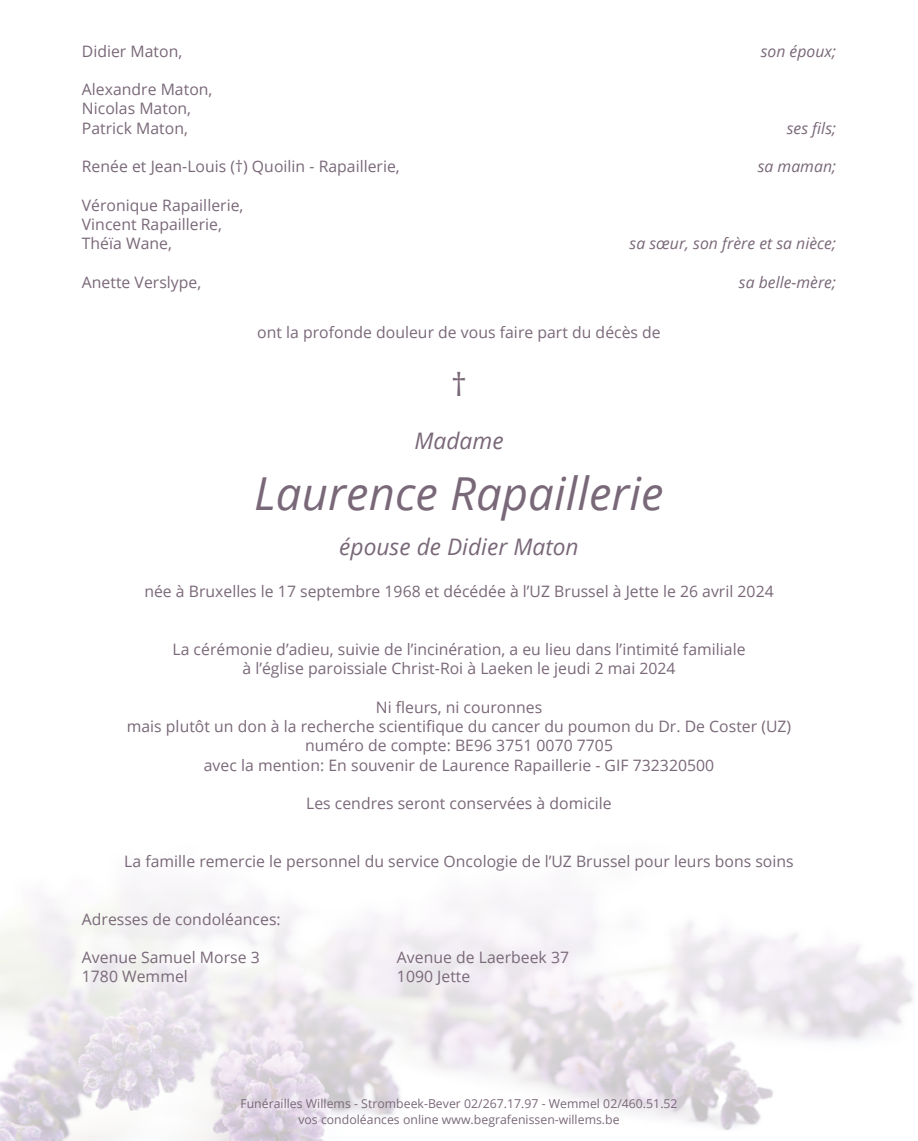
<style>
.page{position:relative;width:918px;height:1141px;background:#fff}
.page>*{position:absolute;margin:0;border:0;box-sizing:border-box;transform-origin:0 0}
.t1{font:italic 45.5px "Open Sans";color:#796878}
.t2{font:31.5px "Open Sans";color:#796878}
.t3{font:italic 22.75px "Open Sans";color:#796878}
.t4{font:15.75px "Open Sans";color:#796878}
.t5{font:italic 15.75px "Open Sans";color:#796878}
.t6{font:12.25px "Open Sans";color:#796878}
</style>
<div class="page">
<img style="left:0;top:888px;width:913px;height:253px">
<p class="t4" style="left:82px;top:40px;width:102px">Didier Maton,</p>
<p class="t5" style="left:761px;top:40px;width:77px">son époux;</p>
<p class="t4" style="left:82px;top:79px;width:132px">Alexandre Maton,</p>
<p class="t4" style="left:82px;top:98px;width:111px">Nicolas Maton,</p>
<p class="t4" style="left:82px;top:117px;width:108px">Patrick Maton,</p>
<p class="t5" style="left:787px;top:117px;width:51px">ses fils;</p>
<p class="t4" style="left:82px;top:156px;width:319px">Renée et Jean-Louis (†) Quoilin - Rapaillerie,</p>
<p class="t5" style="left:758px;top:156px;width:80px">sa maman;</p>
<p class="t4" style="left:82px;top:194px;width:163px">Véronique Rapaillerie,</p>
<p class="t4" style="left:82px;top:213px;width:142px">Vincent Rapaillerie,</p>
<p class="t4" style="left:82px;top:233px;width:92px">Théïa Wane,</p>
<p class="t5" style="left:629px;top:233px;width:208px">sa sœur, son frère et sa nièce;</p>
<p class="t4" style="left:82px;top:271px;width:121px">Anette Verslype,</p>
<p class="t5" style="left:739px;top:271px;width:99px">sa belle-mère;</p>
<p class="t4" style="left:257px;top:322px;width:405px">ont la profonde douleur de vous faire part du décès de</p>
<p class="t2" style="left:451px;top:363px;width:17px">†</p>
<p class="t3" style="left:414px;top:425px;width:91px">Madame</p>
<p class="t1" style="left:254px;top:462px;width:411px">Laurence Rapaillerie</p>
<p class="t3" style="left:339px;top:532px;width:241px">épouse de Didier Maton</p>
<p class="t4" style="left:144px;top:581px;width:631px">née à Bruxelles le 17 septembre 1968 et décédée à l’UZ Brussel à Jette le 26 avril 2024</p>
<p class="t4" style="left:172px;top:639px;width:574px">La cérémonie d’adieu, suivie de l’incinération, a eu lieu dans l’intimité familiale</p>
<p class="t4" style="left:242px;top:658px;width:435px">à l’église paroissiale Christ-Roi à Laeken le jeudi 2 mai 2024</p>
<p class="t4" style="left:376px;top:696px;width:168px">Ni fleurs, ni couronnes</p>
<p class="t4" style="left:127px;top:716px;width:666px">mais plutôt un don à la recherche scientifique du cancer du poumon du Dr. De Coster (UZ)</p>
<p class="t4" style="left:305px;top:735px;width:309px">numéro de compte: BE96 3751 0070 7705</p>
<p class="t4" style="left:204px;top:754px;width:512px">avec la mention: En souvenir de Laurence Rapaillerie - GIF 732320500</p>
<p class="t4" style="left:306px;top:793px;width:307px">Les cendres seront conservées à domicile</p>
<p class="t4" style="left:124px;top:850px;width:671px">La famille remercie le personnel du service Oncologie de l’UZ Brussel pour leurs bons soins</p>
<p class="t4" style="left:82px;top:908px;width:200px">Adresses de condoléances:</p>
<p class="t4" style="left:82px;top:947px;width:179px">Avenue Samuel Morse 3</p>
<p class="t4" style="left:397px;top:947px;width:174px">Avenue de Laerbeek 37</p>
<p class="t4" style="left:82px;top:966px;width:107px">1780 Wemmel</p>
<p class="t4" style="left:397px;top:966px;width:75px">1090 Jette</p>
<p class="t6" style="left:240px;top:1095px;width:439px">Funérailles Willems - Strombeek-Bever 02/267.17.97 - Wemmel 02/460.51.52</p>
<p class="t6" style="left:298px;top:1111px;width:323px">vos condoléances online www.begrafenissen-willems.be</p>
</div>
